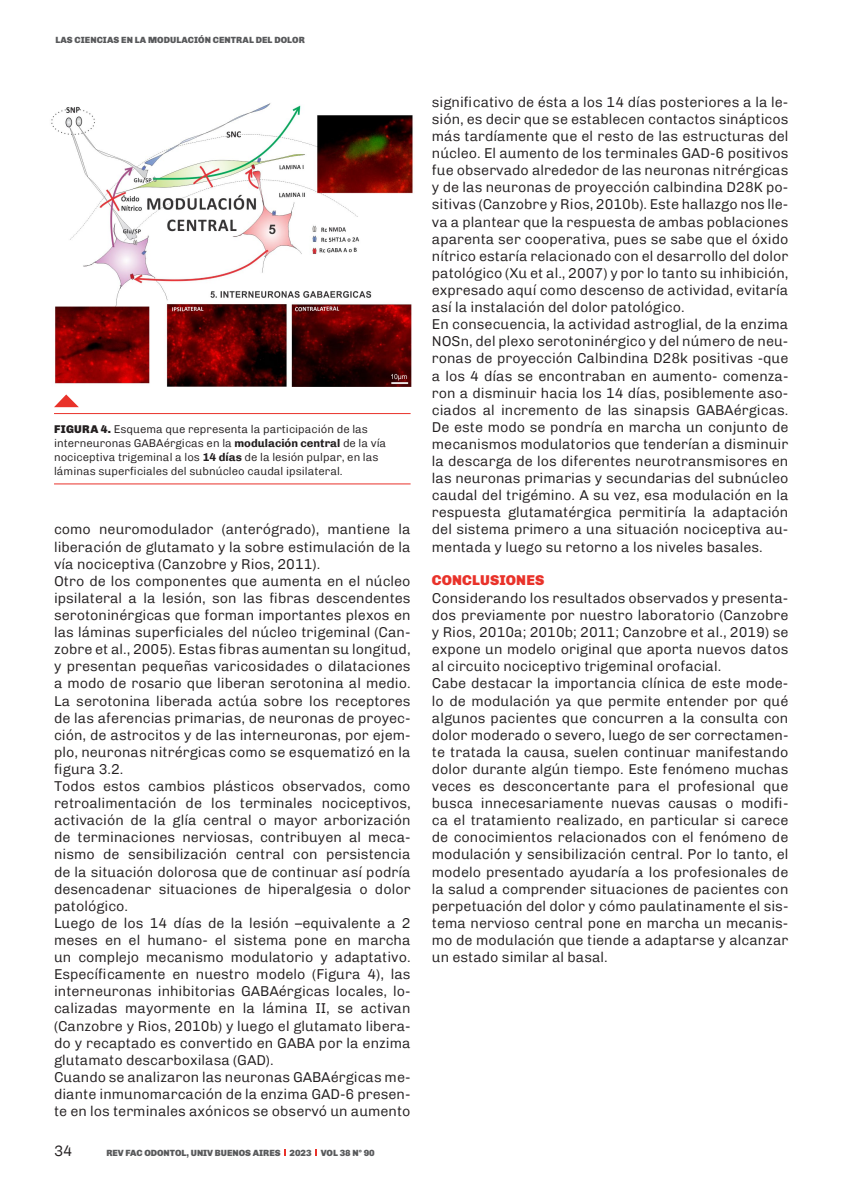
<style>
.page{position:relative;width:851px;height:1191px;background:#fff}
.page>*{position:absolute;margin:0;border:0;box-sizing:border-box;transform-origin:0 0}
.t1{font:300 15px "Chivo VIR";color:#231f20}
.t2{font:300 14.25px/17.1px "Chivo VIR";color:#231f20}
.t3{font:900 14.25px "Chivo";letter-spacing:.01em;color:#e9322a}
.t4{font:300 11.25px/14.2px "Chivo VIR";color:#231f20}
.t5{font:900 9px "Chivo";color:#58595b}
.t6{font:900 9px "Chivo";letter-spacing:.01em;color:#58595b}
.s1{font-family:"Chivo";font-weight:900}
.s2{font-weight:700}
</style>
<div class="page">
<svg style="left:284px;top:1149px;width:2px;height:6px"></svg>
<svg style="left:315px;top:1149px;width:2px;height:6px"></svg>
<hr style="left:54px;top:413px;width:356px;height:1px;background:#e9322a">
<hr style="left:54px;top:483px;width:356px;height:1px;background:#e9322a">
<svg style="left:54px;top:394px;width:25px;height:13px"></svg>
<img style="left:51px;top:103px;width:362px;height:283px">
<p class="t6" style="left:55px;top:33px;width:251px">LAS CIENCIAS EN LA MODULACIÓN CENTRAL DEL DOLOR</p>
<p class="t4" style="left:54px;top:421px;width:334px"><span class="s1">FIGURA 4.</span> Esquema que representa la participación de las interneuronas GABAérgicas en la <span class="s2">modulación central</span> de la vía nociceptiva trigeminal a los <span class="s2">14 días</span> de la lesión pulpar, en las láminas superficiales del subnúcleo caudal ipsilateral.</p>
<p class="t2" style="left:54px;top:520px;width:358px">como neuromodulador (anterógrado), mantiene la liberación de glutamato y la sobre estimulación de la vía nociceptiva (Canzobre y Rios, 2011).<br>Otro de los componentes que aumenta en el núcleo ipsilateral a la lesión, son las fibras descendentes serotoninérgicas que forman importantes plexos en las láminas superficiales del núcleo trigeminal (Can&shy;zobre et al., 2005). Estas fibras aumentan su longitud, y presentan pequeñas varicosidades o dilataciones a modo de rosario que liberan serotonina al medio.<br>La serotonina liberada actúa sobre los receptores de las aferencias primarias, de neuronas de proyec&shy;ción, de astrocitos y de las interneuronas, por ejem&shy;plo, neuronas nitrérgicas como se esquematizó en la figura 3.2.<br>Todos estos cambios plásticos observados, como retroalimentación de los terminales nociceptivos, activación de la glía central o mayor arborización de terminaciones nerviosas, contribuyen al meca&shy;nismo de sensibilización central con persistencia de la situación dolorosa que de continuar así podría desencadenar situaciones de hiperalgesia o dolor patológico.<br>Luego de los 14 días de la lesión –equivalente a 2 meses en el humano- el sistema pone en marcha un complejo mecanismo modulatorio y adaptativo.<br>Específicamente en nuestro modelo (Figura 4), las interneuronas inhibitorias GABAérgicas locales, lo&shy;calizadas mayormente en la lámina II, se activan (Canzobre y Rios, 2010b) y luego el glutamato libera&shy;do y recaptado es convertido en GABA por la enzima glutamato descarboxilasa (GAD).<br>Cuando se analizaron las neuronas GABAérgicas me&shy;diante inmunomarcación de la enzima GAD-6 presen&shy;te en los terminales axónicos se observó un aumento</p>
<p class="t1" style="left:54px;top:1139px;width:20px">34</p>
<p class="t5" style="left:106px;top:1145px;width:270px">REV FAC ODONTOL, UNIV BUENOS AIRES 2023 VOL 38 N° 90</p>
<p class="t2" style="left:432px;top:92px;width:358px">significativo de ésta a los 14 días posteriores a la le&shy;sión, es decir que se establecen contactos sinápticos más tardíamente que el resto de las estructuras del núcleo. El aumento de los terminales GAD-6 positivos fue observado alrededor de las neuronas nitrérgicas y de las neuronas de proyección calbindina D28K po&shy;sitivas (Canzobre y Rios, 2010b). Este hallazgo nos lle&shy;va a plantear que la respuesta de ambas poblaciones aparenta ser cooperativa, pues se sabe que el óxido nítrico estaría relacionado con el desarrollo del dolor patológico (Xu et al., 2007) y por lo tanto su inhibición, expresado aquí como descenso de actividad, evitaría así la instalación del dolor patológico.<br>En consecuencia, la actividad astroglial, de la enzima NOSn, del plexo serotoninérgico y del número de neu&shy;ronas de proyección Calbindina D28k positivas -que a los 4 días se encontraban en aumento- comenza&shy;ron a disminuir hacia los 14 días, posiblemente aso&shy;ciados al incremento de las sinapsis GABAérgicas.<br>De este modo se pondría en marcha un conjunto de mecanismos modulatorios que tenderían a disminuir la descarga de los diferentes neurotransmisores en las neuronas primarias y secundarias del subnúcleo caudal del trigémino. A su vez, esa modulación en la respuesta glutamatérgica permitiría la adaptación del sistema primero a una situación nociceptiva au&shy;mentada y luego su retorno a los niveles basales.</p>
<p class="t3" style="left:432px;top:569px;width:58px">CONCLUSIO</p>
<p class="t3" style="left:516px;top:569px;width:20px">NES</p>
<p class="t2" style="left:432px;top:588px;width:358px">Considerando los resultados observados y presenta&shy;dos previamente por nuestro laboratorio (Canzobre y Rios, 2010a; 2010b; 2011; Canzobre et al., 2019) se expone un modelo original que aporta nuevos datos al circuito nociceptivo trigeminal orofacial.<br>Cabe destacar la importancia clínica de este mode&shy;lo de modulación ya que permite entender por qué algunos pacientes que concurren a la consulta con dolor moderado o severo, luego de ser correctamen&shy;te tratada la causa, suelen continuar manifestando dolor durante algún tiempo. Este fenómeno muchas veces es desconcertante para el profesional que busca innecesariamente nuevas causas o modifi&shy;ca el tratamiento realizado, en particular si carece de conocimientos relacionados con el fenómeno de modulación y sensibilización central. Por lo tanto, el modelo presentado ayudaría a los profesionales de la salud a comprender situaciones de pacientes con perpetuación del dolor y cómo paulatinamente el sis&shy;tema nervioso central pone en marcha un mecanis&shy;mo de modulación que tiende a adaptarse y alcanzar un estado similar al basal.</p>
</div>
